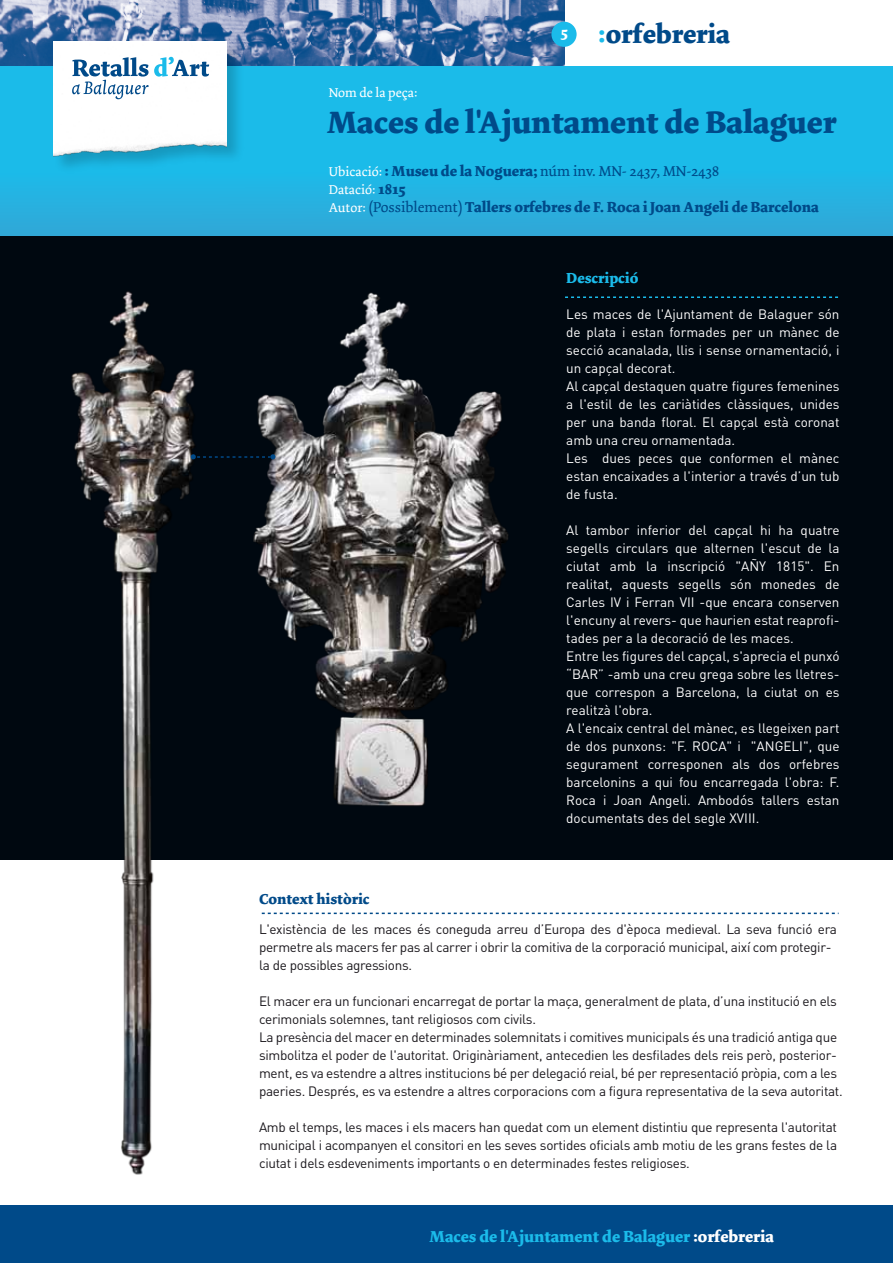
<style>
.page{position:relative;width:893px;height:1263px;background:#fff}
.page>*{position:absolute;margin:0;border:0;box-sizing:border-box;transform-origin:0 0}
.t1{font:700 32.25px "Dolly";color:#004a89}
.t2{font:700 27px "Dolly";color:#004a89}
.t3{font:700 16.5px "Dolly";color:#1bbbea}
.t4{font:700 15px "Dolly";color:#004a89}
.t5{font:15px "Dolly";color:#004a89}
.t6{font:700 15px "Dolly";color:#1bbbea}
.t7{font:13.5px/18px "DIN";color:#fff}
.t8{font:13.5px/18px "DIN";letter-spacing:-.02em;color:#1a171c}
.t9{font:13.5px "Dolly";color:#fff}
.s1{color:#1bbbea}
.s2{font-size:13.5px;color:#fff}
.s3{font-weight:700}
.s4{font-weight:700;font-size:15px;color:#004a89}
.s5{font-weight:400;font-size:13.5px;color:#fff}
.s6{font-weight:400}
.s7{color:#fff}
</style>
<div class="page">
<div style="left:0;top:66px;width:893px;height:794px;background:#000810"></div>
<div style="left:0;top:1205px;width:893px;height:58px;background:#004a89"></div>
<img style="left:0;top:0;width:565px;height:66px">
<div style="left:551px;top:22px;width:26px;height:25px;background:#1bbbea;border-radius:50%"></div>
<div style="left:0;top:66px;width:893px;height:169px;background:linear-gradient(to bottom,#16c0ed,#29afde)"></div>
<img style="left:49px;top:0;width:371px;height:192px">
<img style="left:54px;top:41px;width:172px;height:130px">
<svg style="left:72px;top:57px;width:137px;height:42px;background:#c1d5e4"></svg>
<svg style="left:565px;top:296px;width:273px;height:2px"></svg>
<svg style="left:262px;top:912px;width:576px;height:2px"></svg>
<img style="left:71px;top:291px;width:124px;height:884px">
<img style="left:253px;top:292px;width:255px;height:514px">
<svg style="left:185px;top:454px;width:90px;height:5px"></svg>
<p class="t9" style="left:329px;top:84px;width:90px">Nom de la peça:</p>
<h2 class="t2" style="left:561px;top:17px;width:171px"><sup>5</sup> <span class="s1">:</span>orfebreria</h2>
<h1 class="t1" style="left:327px;top:102px;width:511px">Maces de l'Ajuntament de Balaguer</h1>
<p class="t5" style="left:329px;top:162px;width:392px"><span class="s2">Ubicació:</span> <span class="s3">: Museu de la Noguera;</span> núm inv. MN- 2437, MN-2438</p>
<p class="t9" style="left:329px;top:181px;width:78px">Datació: <span class="s4">1815</span></p>
<p class="t4" style="left:329px;top:197px;width:492px"><span class="s5">Autor:</span> <span class="s6">(Possiblement)</span> Tallers orfebres de F. Roca i Joan Angeli de Barcelona</p>
<p class="t6" style="left:566px;top:268px;width:74px">Descripció</p>
<p class="t7" style="left:566px;top:305px;width:275px">Les maces de l'Ajuntament de Balaguer són de plata i estan formades per un mànec de secció acanalada, llis i sense ornamentació, i un capçal decorat.<br>Al capçal destaquen quatre figures femenines a l'estil de les cariàtides clàssiques, unides per una banda floral. El capçal està coronat amb una creu ornamentada.<br>Les dues peces que conformen el mànec estan encaixades a l'interior a través d’un tub de fusta.</p>
<p class="t7" style="left:566px;top:521px;width:275px">Al tambor inferior del capçal hi ha quatre segells circulars que alternen l'escut de la ciutat amb la inscripció "AÑY 1815". En realitat, aquests segells són monedes de Carles IV i Ferran VII -que encara conserven l'encuny al revers- que haurien estat reaprofi&shy;tades per a la decoració de les maces.<br>Entre les figures del capçal, s'aprecia el punxó “BAR” -amb una creu grega sobre les lletres&shy;que correspon a Barcelona, la ciutat on es realitzà l'obra.<br>A l'encaix central del mànec, es llegeixen part de dos punxons: "F. ROCA" i "ANGELI", que segurament corresponen als dos orfebres barcelonins a qui fou encarregada l'obra: F.<br>Roca i Joan Angeli. Ambodós tallers estan documentats des del segle XVIII.</p>
<p class="t4" style="left:259px;top:890px;width:112px">Context històric</p>
<p class="t8" style="left:259px;top:920px;width:580px">L'existència de les maces és coneguda arreu d’Europa des d'època medieval. La seva funció era permetre als macers fer pas al carrer i obrir la comitiva de la corporació municipal, així com protegir&shy;la de possibles agressions.</p>
<p class="t8" style="left:259px;top:992px;width:585px">El macer era un funcionari encarregat de portar la maça, generalment de plata, d’una institució en els cerimonials solemnes, tant religiosos com civils.<br>La presència del macer en determinades solemnitats i comitives municipals és una tradició antiga que simbolitza el poder de l'autoritat. Originàriament, antecedien les desfilades dels reis però, posterior&shy;ment, es va estendre a altres institucions bé per delegació reial, bé per representació pròpia, com a les paeries. Després, es va estendre a altres corporacions com a figura representativa de la seva autoritat.</p>
<p class="t8" style="left:259px;top:1118px;width:580px;text-align:justify">Amb el temps, les maces i els macers han quedat com un element distintiu que representa l'autoritat municipal i acompanyen el consitori en les seves sortides oficials amb motiu de les grans festes de la ciutat i dels esdeveniments importants o en determinades festes religioses.</p>
<p class="t3" style="left:430px;top:1226px;width:346px">Maces de l'Ajuntament de Balaguer <span class="s7">:orfebreria</span></p>
</div>
